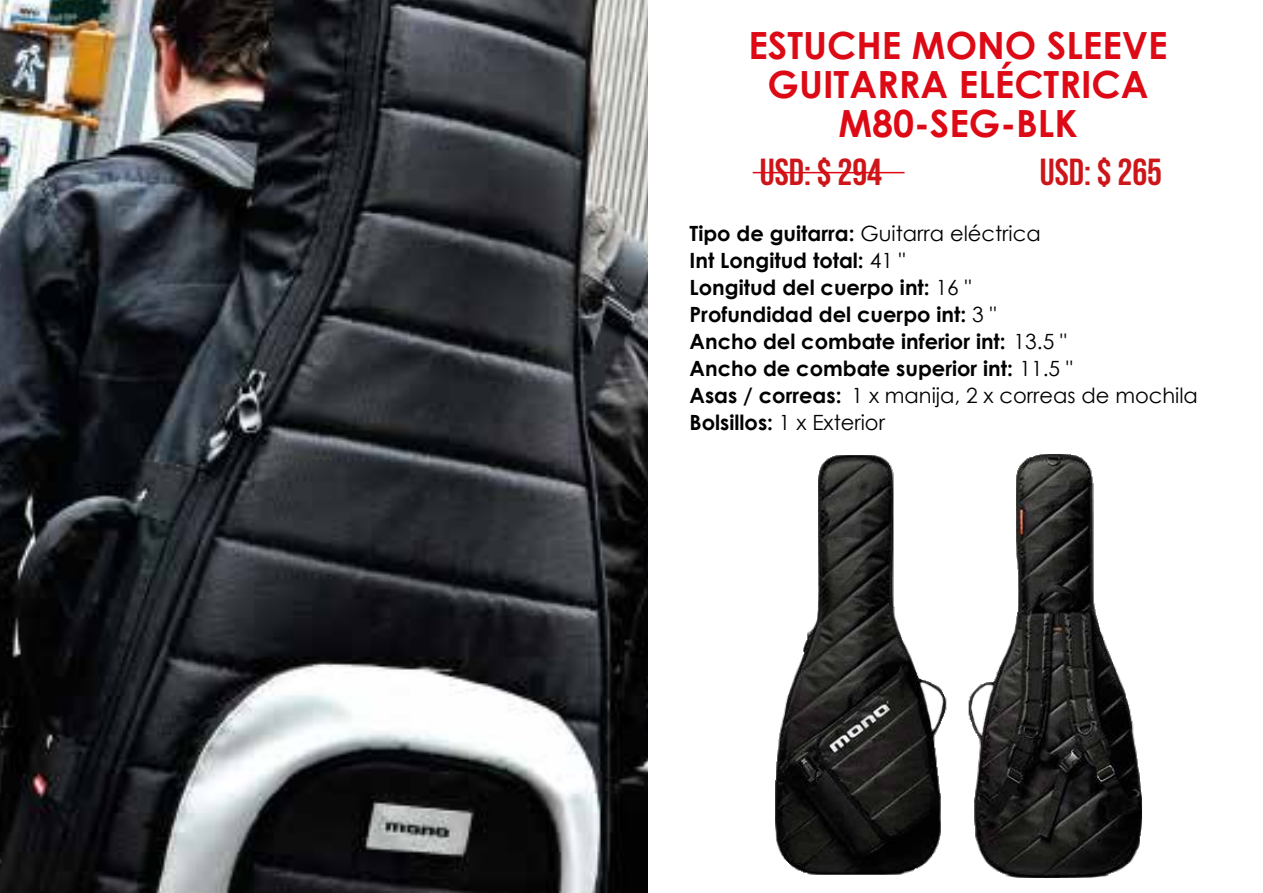
<style>
.page{position:relative;width:1263px;height:893px;background:#fff}
.page>*{position:absolute;margin:0;border:0;box-sizing:border-box;transform-origin:0 0}
.t1{font:700 37.5px/39px "Century Gothic";color:#dd0a16;text-align:center}
.t2{font:700 37.5px "Bebas Neue";color:#cd1619}
.t3{font:700 21px/27px "Century Gothic";color:#000101}
.s1{font-weight:400}
</style>
<div class="page">
<img style="left:0;top:0;width:647px;height:893px">
<hr style="left:753px;top:172px;width:151px;height:1px;background:#dd0a16">
<img style="left:775px;top:454px;width:367px;height:424px">
<h1 class="t1" style="left:748px;top:25px;width:421px">ESTUCHE MONO SLEEVE<br>GUITARRA ELÉCTRICA<br>M80-SEG-BLK</h1>
<h1 class="t2" style="left:760px;top:151px;width:124px">USD: $ 294</h1>
<h1 class="t2" style="left:1040px;top:151px;width:124px">USD: $ 265</h1>
<p class="t3" style="left:689px;top:219px;width:510px">Tipo de guitarra: <span class="s1">Guitarra eléctrica<br></span>Int Longitud total: <span class="s1">41 "<br></span>Longitud del cuerpo int: <span class="s1">16 "<br></span>Profundidad del cuerpo int: <span class="s1">3 "<br></span>Ancho del combate inferior int: <span class="s1">13.5 "<br></span>Ancho de combate superior int: <span class="s1">11.5 "<br></span>Asas / correas: <span class="s1">1 x manija, 2 x correas de mochila </span>Bolsillos: <span class="s1">1 x Exterior</span></p>
</div>
